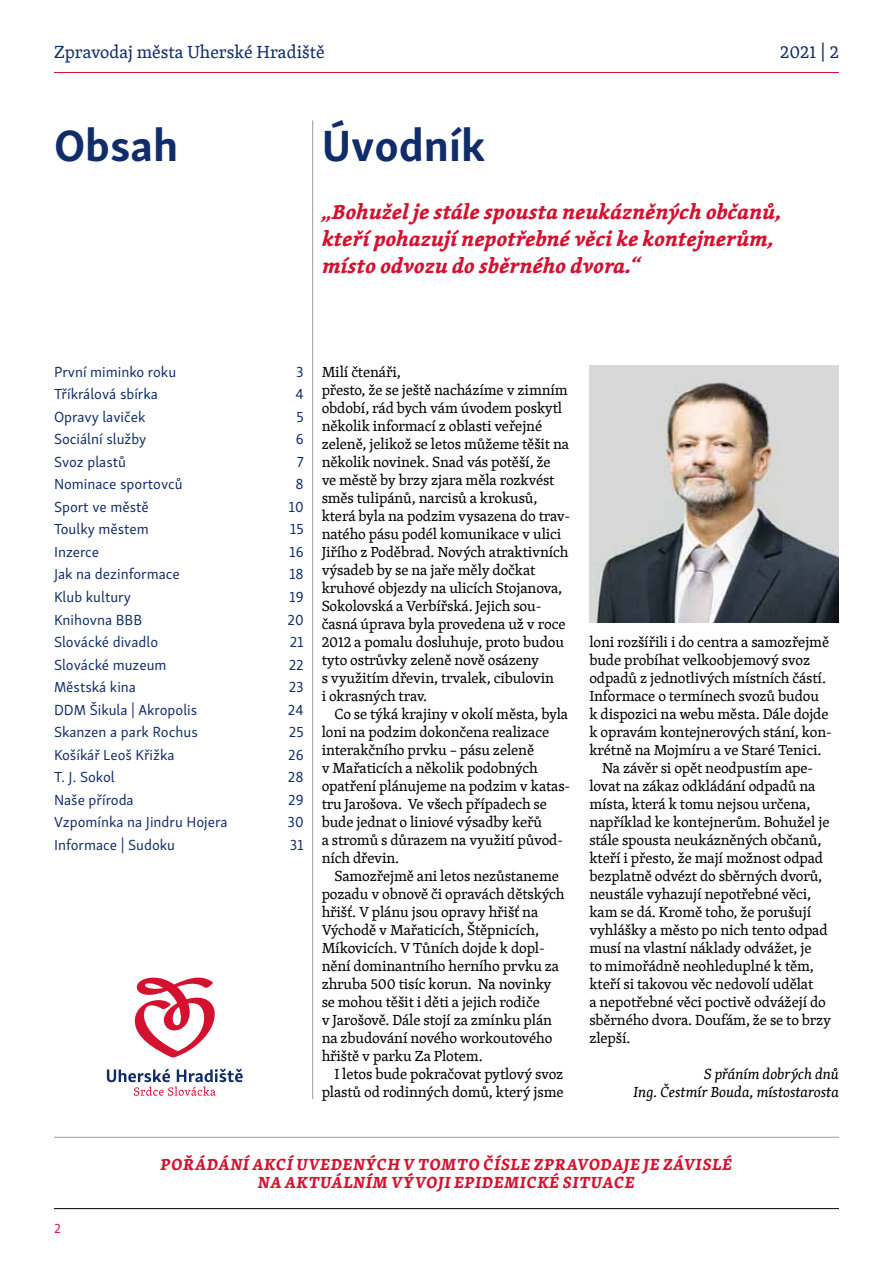
<style>
.page{position:relative;width:893px;height:1263px;background:#fff}
.page>*{position:absolute;margin:0;border:0;box-sizing:border-box;transform-origin:0 0}
.t1{font:700 45px "Skolar Sans Latn";color:#102d69}
.t2{font:italic 700 21px/27px "Skolar Latin";color:#d51130}
.t3{font:18px "Skolar Latin";color:#102d69}
.t4{font:italic 700 16.5px/18px "Skolar Latin";letter-spacing:.05em;color:#d51130;text-align:center}
.t5{font:15px/18px "Skolar Latin";letter-spacing:-.01em;color:#000}
.t6{font:15px "Skolar Sans Latn";color:#102d69}
.t7{font:italic 15px/18px "Skolar Latin";color:#000;text-align:right}
.t8{font:13.5px "Skolar Sans Latn";color:#d51130}
</style>
<div class="page">
<hr style="left:54px;top:72px;width:785px;height:1px;background:#d51130">
<hr style="left:54px;top:1208px;width:785px;height:1px;background:#000">
<hr style="left:312px;top:120px;width:1px;height:979px;background:#9d9d9c">
<svg style="left:135px;top:977px;width:80px;height:80px"></svg>
<svg style="left:107px;top:1068px;width:136px;height:28px"></svg>
<img style="left:589px;top:366px;width:250px;height:257px">
<hr style="left:54px;top:1137px;width:785px;height:1px;background:#9d9d9c">
<p class="t3" style="left:54px;top:38px;width:272px">Zpravodaj města Uherské Hradiště</p>
<p class="t3" style="left:780px;top:38px;width:60px">2021 | 2</p>
<h1 class="t1" style="left:54px;top:109px;width:126px">Obsah</h1>
<h1 class="t1" style="left:322px;top:109px;width:165px">Úvodník</h1>
<h2 class="t2" style="left:322px;top:197px;width:465px">„ Bohuželje stále spousta neukázněných občanů, kteří pohazují nepotřebné věci ke kontejnerům, místo odvozu do sběrného dvora.“</h2>
<p class="t6" style="left:54px;top:360px;width:124px">První miminko roku</p>
<p class="t6" style="left:296px;top:360px;width:9px">3</p>
<p class="t6" style="left:54px;top:383px;width:105px">Tříkrálová sbírka</p>
<p class="t6" style="left:295px;top:383px;width:10px">4</p>
<p class="t6" style="left:54px;top:405px;width:93px">Opravy laviček</p>
<p class="t6" style="left:296px;top:405px;width:9px">5</p>
<p class="t6" style="left:54px;top:428px;width:94px">Sociální služby</p>
<p class="t6" style="left:296px;top:428px;width:9px">6</p>
<p class="t6" style="left:54px;top:450px;width:74px">Svoz plastů</p>
<p class="t6" style="left:297px;top:450px;width:8px">7</p>
<p class="t6" style="left:54px;top:473px;width:130px">Nominace sportovců</p>
<p class="t6" style="left:295px;top:473px;width:10px">8</p>
<p class="t6" style="left:54px;top:495px;width:96px">Sport ve městě</p>
<p class="t6" style="left:289px;top:495px;width:17px">10</p>
<p class="t6" style="left:54px;top:518px;width:96px">Toulky městem</p>
<p class="t6" style="left:290px;top:518px;width:15px">15</p>
<p class="t6" style="left:54px;top:540px;width:47px">Inzerce</p>
<p class="t6" style="left:289px;top:540px;width:16px">16</p>
<p class="t6" style="left:54px;top:563px;width:127px">Jak na dezinformace</p>
<p class="t6" style="left:289px;top:563px;width:16px">18</p>
<p class="t6" style="left:54px;top:585px;width:78px">Klub kultury</p>
<p class="t6" style="left:289px;top:585px;width:16px">19</p>
<p class="t6" style="left:54px;top:608px;width:90px">Knihovna BBB</p>
<p class="t6" style="left:288px;top:608px;width:18px">20</p>
<p class="t6" style="left:54px;top:630px;width:106px">Slovácké divadlo</p>
<p class="t6" style="left:290px;top:630px;width:15px">21</p>
<p class="t6" style="left:54px;top:653px;width:114px">Slovácké muzeum</p>
<p class="t6" style="left:289px;top:653px;width:16px">22</p>
<p class="t6" style="left:54px;top:675px;width:84px">Městská kina</p>
<p class="t6" style="left:289px;top:675px;width:16px">23</p>
<p class="t6" style="left:54px;top:698px;width:145px">DDM Šikula | Akropolis</p>
<p class="t6" style="left:288px;top:698px;width:17px">24</p>
<p class="t6" style="left:54px;top:720px;width:145px">Skanzen a park Rochus</p>
<p class="t6" style="left:289px;top:720px;width:16px">25</p>
<p class="t6" style="left:54px;top:743px;width:122px">Košíkář Leoš Křižka</p>
<p class="t6" style="left:288px;top:743px;width:17px">26</p>
<p class="t6" style="left:54px;top:765px;width:62px">T. J. Sokol</p>
<p class="t6" style="left:288px;top:765px;width:17px">28</p>
<p class="t6" style="left:54px;top:788px;width:81px">Naše příroda</p>
<p class="t6" style="left:288px;top:788px;width:17px">29</p>
<p class="t6" style="left:54px;top:810px;width:175px">Vzpomínka na Jindru Hojera</p>
<p class="t6" style="left:288px;top:810px;width:18px">30</p>
<p class="t6" style="left:54px;top:833px;width:123px">Informace | Sudoku</p>
<p class="t6" style="left:290px;top:833px;width:15px">31</p>
<p class="t5" style="left:322px;top:362px;width:250px">Milí čtenáři,<br>přesto, že se ještě nacházíme v zimním období, rád bych vám úvodem poskytl několik informací z oblasti veřejné zeleně, jelikož se letos můžeme těšit na několik novinek. Snad vás potěší, že<br>ve městě by brzy zjara měla rozkvést směs tulipánů, narcisů a krokusů, která byla na podzim vysazena do trav&shy;natého pásu podél komunikace v ulici Jiřího z Poděbrad. Nových atraktivních výsadeb by se na jaře měly dočkat kruhové objezdy na ulicích Stojanova, Sokolovská a Verbířská. Jejich sou&shy;časná úprava byla provedena už v roce 2012 a pomalu dosluhuje, proto budou tyto ostrůvky zeleně nově osázeny<br>s využitím dřevin, trvalek, cibulovin<br>i okrasných trav.</p>
<p class="t5" style="left:322px;top:704px;width:250px;text-indent:13px">Co se týká krajiny v okolí města, byla loni na podzim dokončena realizace interakčního prvku – pásu zeleně<br>v Mařaticích a několik podobných opatření plánujeme na podzim v katas&shy;tru Jarošova. Ve všech případech se bude jednat o liniové výsadby keřů<br>a stromů s důrazem na využití původ&shy;ních dřevin.</p>
<p class="t5" style="left:322px;top:866px;width:244px;text-indent:13px">Samozřejmě ani letos nezůstaneme pozadu v obnově či opravách dětských hřišť. V plánu jsou opravy hřišť na Východě v Mařaticích, Štěpnicích, Míkovicích. V Tůních dojde k dopl&shy;nění dominantního herního prvku za zhruba 500 tisíc korun. Na novinky se mohou těšit i děti a jejich rodiče<br>v Jarošově. Dále stojí za zmínku plán na zbudování nového workoutového hřiště v parku Za Plotem.</p>
<p class="t5" style="left:322px;top:1064px;width:243px;text-align:right">I letos bude pokračovat pytlový svoz plastů od rodinných domů, který jsme</p>
<p class="t5" style="left:589px;top:632px;width:241px">loni rozšířili i do centra a samozřejmě</p>
<p class="t5" style="left:589px;top:650px;width:222px">bude probíhat velkoobjemový svoz</p>
<p class="t5" style="left:589px;top:668px;width:238px">odpadů z jednotlivých místních částí.</p>
<p class="t5" style="left:589px;top:686px;width:231px">Informace o termínech svozů budou</p>
<p class="t5" style="left:589px;top:704px;width:241px">k dispozici na webu města. Dále dojde</p>
<p class="t5" style="left:589px;top:722px;width:244px">k opravám kontejnerových stání, kon-</p>
<p class="t5" style="left:589px;top:740px;width:234px">krétně na Mojmíru a ve Staré Tenici.</p>
<p class="t5" style="left:602px;top:758px;width:213px">Na závěr si opět neodpustím ape-</p>
<p class="t5" style="left:589px;top:776px;width:228px">lovat na zákaz odkládání odpadů na</p>
<p class="t5" style="left:589px;top:794px;width:223px">místa, která k tomu nejsou určena,</p>
<p class="t5" style="left:589px;top:812px;width:242px">například ke kontejnerům. Bohužel je</p>
<p class="t5" style="left:589px;top:830px;width:234px">stále spousta neukázněných občanů,</p>
<p class="t5" style="left:589px;top:848px;width:235px">kteří i přesto, že mají možnost odpad</p>
<p class="t5" style="left:589px;top:866px;width:234px">bezplatně odvézt do sběrných dvorů,</p>
<p class="t5" style="left:589px;top:884px;width:223px">neustále vyhazují nepotřebné věci,</p>
<p class="t5" style="left:589px;top:902px;width:223px">kam se dá. Kromě toho, že porušují</p>
<p class="t5" style="left:589px;top:920px;width:240px">vyhlášky a město po nich tento odpad</p>
<p class="t5" style="left:589px;top:938px;width:224px">musí na vlastní náklady odvážet, je</p>
<p class="t5" style="left:589px;top:956px;width:226px">to mimořádně neohleduplné k těm,</p>
<p class="t5" style="left:589px;top:974px;width:225px">kteří si takovou věc nedovolí udělat</p>
<p class="t5" style="left:589px;top:992px;width:238px">a nepotřebné věci poctivě odvážejí do</p>
<p class="t5" style="left:589px;top:1010px;width:243px">sběrného dvora. Doufám, že se to brzy</p>
<p class="t5" style="left:589px;top:1028px;width:43px">zlepší.</p>
<p class="t7" style="left:633px;top:1064px;width:207px">S přáním dobrých dnů<br>Ing. Čestmír Bouda, místostarosta</p>
<p class="t8" style="left:54px;top:1218px;width:8px">2</p>
<p class="t4" style="left:161px;top:1154px;width:573px">Pořádání akcí uvedených v tomto čísle zpravodaje je závislé na aktuálním vývoji epidemické situace</p>
</div>
